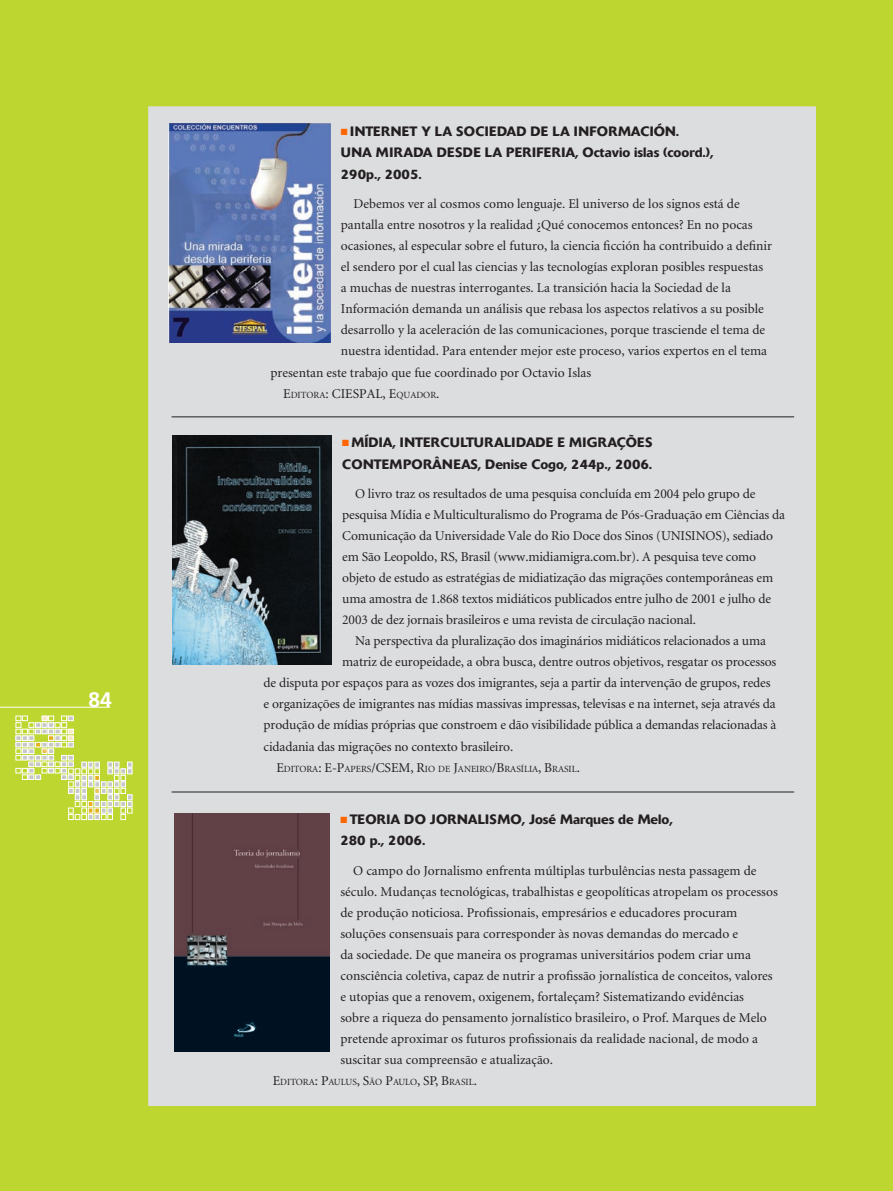
<style>
.page{position:relative;width:893px;height:1191px;background:#fff}
.page>*{position:absolute;margin:0;border:0;box-sizing:border-box;transform-origin:0 0}
.t1{font:700 21px "Frutiger";color:#fff}
.t2{font:13.5px/21px "Minion";color:#231f20}
.t3{font:500 13.5px/21.3px "Delta";color:#231f20}
.t4{font:9.45px "Minion";color:#231f20}
.s1{color:#f60}
.s2{font-size:9.45px}
.s3{font-size:13.5px}
</style>
<div class="page">
<div style="left:0;top:0;width:892px;height:1191px;background:#bed630"></div>
<svg style="left:16px;top:716px;width:116px;height:103px;background:#cddd6e"></svg>
<hr style="left:0;top:707px;width:110px;height:1px;background:#fff">
<div style="left:149px;top:107px;width:666px;height:998px;background:#dcdddf"></div>
<svg style="left:892px;top:0;width:1px;height:1191px"></svg>
<hr style="left:172px;top:416px;width:622px;height:1px;background:#231f20">
<img style="left:169px;top:123px;width:161px;height:219px">
<img style="left:173px;top:435px;width:159px;height:229px">
<hr style="left:172px;top:791px;width:622px;height:1px;background:#231f20">
<img style="left:175px;top:813px;width:155px;height:238px">
<h1 class="t1" style="left:88px;top:687px;width:25px">84</h1>
<p class="t3" style="left:341px;top:121px;width:374px"><span class="s1">■</span> INTERNET Y LA SOCIEDAD DE LA INFORMACIÓN.<br>UNA MIRADA DESDE LA PERIFERIA, Octavio islas (coord.),<br>290p., 2005.</p>
<p class="t2" style="left:354px;top:194px;width:388px">Debemos ver al cosmos como lenguaje. El universo de los signos está de</p>
<p class="t2" style="left:341px;top:215px;width:413px">pantalla entre nosotros y la realidad ¿Qué conocemos entonces? En no pocas</p>
<p class="t2" style="left:341px;top:236px;width:433px">ocasiones, al especular sobre el futuro, la ciencia ficción ha contribuido a definir</p>
<p class="t2" style="left:341px;top:257px;width:424px">el sendero por el cual las ciencias y las tecnologías exploran posibles respuestas</p>
<p class="t2" style="left:341px;top:278px;width:392px">a muchas de nuestras interrogantes. La transición hacia la Sociedad de la</p>
<p class="t2" style="left:341px;top:299px;width:425px">Información demanda un análisis que rebasa los aspectos relativos a su posible</p>
<p class="t2" style="left:341px;top:320px;width:426px">desarrollo y la aceleración de las comunicaciones, porque trasciende el tema de</p>
<p class="t2" style="left:341px;top:341px;width:428px">nuestra identidad. Para entender mejor este proceso, varios expertos en el tema</p>
<p class="t2" style="left:270px;top:363px;width:322px">presentan este trabajo que fue coordinado por Octavio Islas</p>
<p class="t2" style="left:283px;top:384px;width:158px">E<span class="s2">ditora</span>: CIESPAL, E<span class="s2">quador</span>.</p>
<p class="t3" style="left:342px;top:432px;width:312px"><span class="s1">■</span> MÍDIA, INTERCULTURALIDADE E MIGRAÇÕES<br>CONTEMPORÂNEAS, Denise Cogo, 244p., 2006.</p>
<p class="t2" style="left:342px;top:484px;width:444px;text-indent:13px">O livro traz os resultados de uma pesquisa concluída em 2004 pelo grupo de pesquisa Mídia e Multiculturalismo do Programa de Pós-Graduação em Ciências da Comunicação da Universidade Vale do Rio Doce dos Sinos (UNISINOS), sediado em São Leopoldo, RS, Brasil (www.midiamigra.com.br). A pesquisa teve como objeto de estudo as estratégias de midiatização das migrações contemporâneas em uma amostra de 1.868 textos midiáticos publicados entre julho de 2001 e julho de 2003 de dez jornais brasileiros e uma revista de circulação nacional.</p>
<p class="t2" style="left:355px;top:631px;width:412px">Na perspectiva da pluralização dos imaginários midiáticos relacionados a uma</p>
<p class="t2" style="left:342px;top:652px;width:436px">matriz de europeidade, a obra busca, dentre outros objetivos, resgatar os processos</p>
<p class="t2" style="left:264px;top:673px;width:508px">de disputa por espaços para as vozes dos imigrantes, seja a partir da intervenção de grupos, redes</p>
<p class="t2" style="left:264px;top:694px;width:514px">e organizações de imigrantes nas mídias massivas impressas, televisas e na internet, seja através da</p>
<p class="t2" style="left:264px;top:715px;width:514px">produção de mídias próprias que constroem e dão visibilidade pública a demandas relacionadas à</p>
<p class="t2" style="left:264px;top:737px;width:251px">cidadania das migrações no contexto brasileiro.</p>
<p class="t4" style="left:276px;top:764px;width:305px"><span class="s3">E</span>ditora<span class="s3">: E-P</span>apers<span class="s3">/CSEM, R</span>io de <span class="s3">J</span>aneiro<span class="s3">/B</span>rasília<span class="s3">, B</span>rasil<span class="s3">.</span></p>
<p class="t3" style="left:340px;top:808px;width:334px"><span class="s1">■</span> TEORIA DO JORNALISMO, José Marques de Melo,<br>280 p., 2006.</p>
<p class="t2" style="left:340px;top:860px;width:439px;text-indent:13px">O campo do Jornalismo enfrenta múltiplas turbulências nesta passagem de século. Mudanças tecnológicas, trabalhistas e geopolíticas atropelam os processos de produção noticiosa. Profissionais, empresários e educadores procuram soluções consensuais para corresponder às novas demandas do mercado e<br>da sociedade. De que maneira os programas universitários podem criar uma consciência coletiva, capaz de nutrir a profissão jornalística de conceitos, valores e utopias que a renovem, oxigenem, fortaleçam? Sistematizando evidências<br>sobre a riqueza do pensamento jornalístico brasileiro, o Prof. Marques de Melo pretende aproximar os futuros profissionais da realidade nacional, de modo a suscitar sua compreensão e atualização.</p>
<p class="t4" style="left:273px;top:1077px;width:206px"><span class="s3">E</span>ditora<span class="s3">: P</span>aulus<span class="s3">, S</span>ão <span class="s3">P</span>aulo<span class="s3">, SP, B</span>rasil<span class="s3">.</span></p>
</div>
